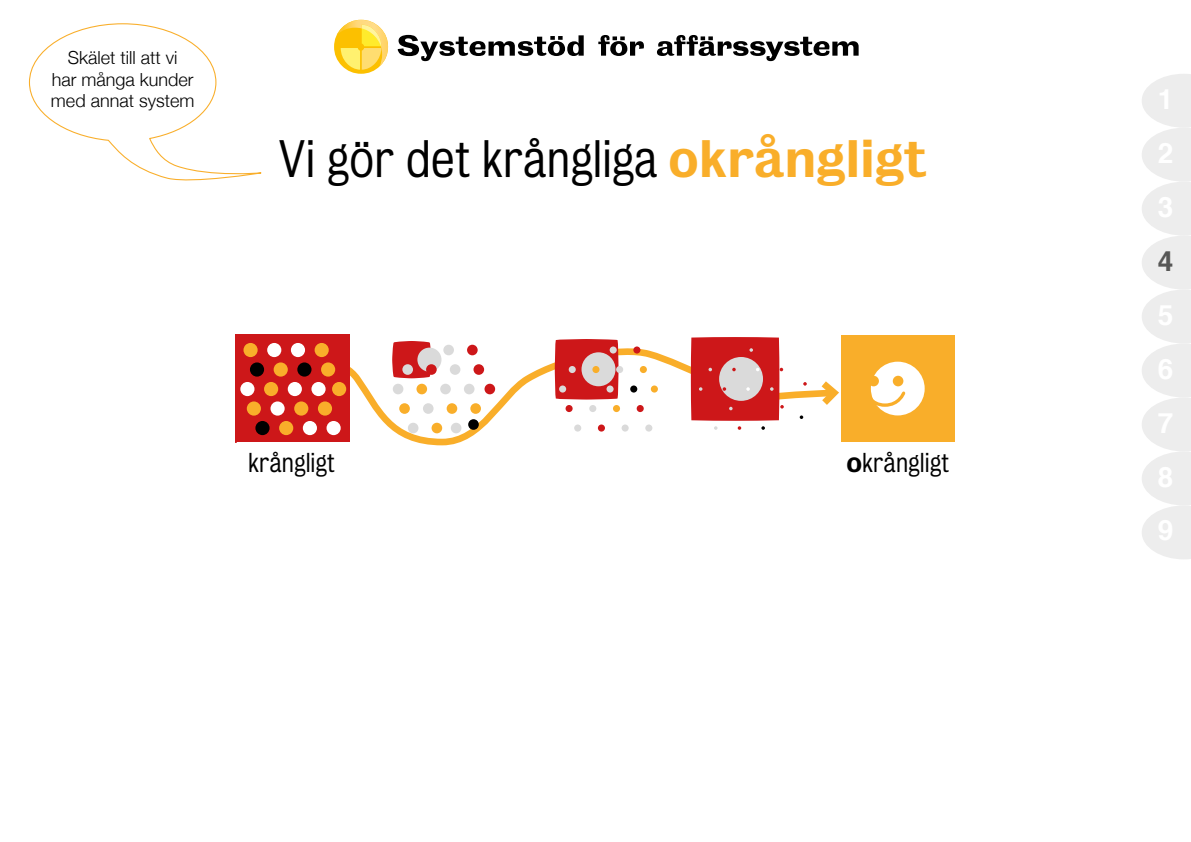
<style>
.page{position:relative;width:1191px;height:842px;background:#fff}
.page>*{position:absolute;margin:0;border:0;box-sizing:border-box;transform-origin:0 0}
.t1{font:48px "Bureau Grotesque Five One";color:#000}
.t2{font:700 28px "Helvetica";color:#575756}
.t3{font:24.9px "Bureau Grotesque Five One";color:#000}
.t4{font:300 18px/21.6px "Helvetica Neue";color:#000;text-align:center}
.s1{font-family:"Bureau Grotesque Five Five";color:#f9ae2a}
.s2{font-family:"Bureau Grotesque Five Five"}
</style>
<div class="page">
<svg style="left:235px;top:340px;width:579px;height:106px"></svg>
<svg style="left:814px;top:381px;width:25px;height:24px"></svg>
<div style="left:841px;top:335px;width:113px;height:107px;background:#f9ae2a"></div>
<div style="left:871px;top:362px;width:53px;height:53px;background:#fff;border-radius:50%"></div>
<svg style="left:691px;top:337px;width:93px;height:93px;background:#d65b5b"></svg>
<svg style="left:799px;top:415px;width:4px;height:4px"></svg>
<svg style="left:803px;top:382px;width:3px;height:4px"></svg>
<svg style="left:555px;top:339px;width:63px;height:61px;background:#ce2021"></svg>
<div style="left:581px;top:352px;width:34px;height:34px;background:#dadada;border-radius:50%"></div>
<svg style="left:609px;top:346px;width:8px;height:8px"></svg>
<div style="left:633px;top:346px;width:7px;height:8px;background:#cd1719;border-radius:50%"></div>
<div style="left:568px;top:366px;width:8px;height:7px;background:#dadada;border-radius:50%"></div>
<div style="left:592px;top:366px;width:7px;height:7px;background:#f9ae2a;border-radius:50%"></div>
<div style="left:616px;top:366px;width:7px;height:7px;background:#dadada;border-radius:50%"></div>
<div style="left:640px;top:366px;width:7px;height:7px;background:#f9ae2a;border-radius:50%"></div>
<div style="left:559px;top:385px;width:7px;height:8px;background:#dadada;border-radius:50%"></div>
<div style="left:583px;top:385px;width:7px;height:8px;background:#cd1719;border-radius:50%"></div>
<div style="left:606px;top:385px;width:7px;height:8px;background:#dadada;border-radius:50%"></div>
<div style="left:630px;top:385px;width:7px;height:8px;background:#000;border-radius:50%"></div>
<div style="left:565px;top:405px;width:7px;height:7px;background:#cd1719;border-radius:50%"></div>
<div style="left:589px;top:405px;width:7px;height:7px;background:#dadada;border-radius:50%"></div>
<div style="left:613px;top:405px;width:7px;height:7px;background:#f9ae2a;border-radius:50%"></div>
<div style="left:636px;top:405px;width:8px;height:7px;background:#cd1719;border-radius:50%"></div>
<div style="left:574px;top:424px;width:7px;height:8px;background:#dadada;border-radius:50%"></div>
<div style="left:598px;top:424px;width:7px;height:8px;background:#cd1719;border-radius:50%"></div>
<div style="left:621px;top:424px;width:7px;height:8px;background:#dadada;border-radius:50%"></div>
<div style="left:645px;top:424px;width:7px;height:8px;background:#dadada;border-radius:50%"></div>
<div style="left:651px;top:385px;width:7px;height:8px;background:#f9ae2a;border-radius:50%"></div>
<svg style="left:392px;top:341px;width:39px;height:37px"></svg>
<div style="left:417px;top:348px;width:24px;height:24px;background:#dadada;border-radius:50%"></div>
<div style="left:443px;top:345px;width:11px;height:10px;background:#dadada;border-radius:50%"></div>
<div style="left:467px;top:345px;width:10px;height:10px;background:#cd1719;border-radius:50%"></div>
<div style="left:402px;top:364px;width:11px;height:11px;background:#dadada;border-radius:50%"></div>
<div style="left:426px;top:364px;width:11px;height:11px;background:#cd1719;border-radius:50%"></div>
<div style="left:450px;top:364px;width:10px;height:11px;background:#dadada;border-radius:50%"></div>
<div style="left:473px;top:364px;width:11px;height:11px;background:#cd1719;border-radius:50%"></div>
<div style="left:393px;top:384px;width:10px;height:10px;background:#dadada;border-radius:50%"></div>
<div style="left:416px;top:384px;width:11px;height:10px;background:#f9ae2a;border-radius:50%"></div>
<div style="left:440px;top:384px;width:11px;height:10px;background:#dadada;border-radius:50%"></div>
<div style="left:464px;top:384px;width:10px;height:10px;background:#dadada;border-radius:50%"></div>
<div style="left:399px;top:403px;width:11px;height:11px;background:#f9ae2a;border-radius:50%"></div>
<div style="left:423px;top:403px;width:10px;height:11px;background:#dadada;border-radius:50%"></div>
<div style="left:446px;top:403px;width:11px;height:11px;background:#f9ae2a;border-radius:50%"></div>
<div style="left:470px;top:403px;width:11px;height:11px;background:#f9ae2a;border-radius:50%"></div>
<div style="left:408px;top:423px;width:10px;height:10px;background:#dadada;border-radius:50%"></div>
<div style="left:431px;top:423px;width:11px;height:10px;background:#f9ae2a;border-radius:50%"></div>
<div style="left:451px;top:423px;width:10px;height:10px;background:#dadada;border-radius:50%"></div>
<div style="left:468px;top:419px;width:11px;height:11px;background:#000;border-radius:50%"></div>
<div style="left:484px;top:384px;width:11px;height:10px;background:#cd1719;border-radius:50%"></div>
<div style="left:235px;top:334px;width:114px;height:108px;background:#cd1719"></div>
<div style="left:267px;top:343px;width:14px;height:14px;background:#fff;border-radius:50%"></div>
<div style="left:291px;top:343px;width:14px;height:14px;background:#fff;border-radius:50%"></div>
<div style="left:314px;top:343px;width:15px;height:14px;background:#f9ae2a;border-radius:50%"></div>
<div style="left:250px;top:362px;width:14px;height:15px;background:#000;border-radius:50%"></div>
<div style="left:274px;top:362px;width:14px;height:15px;background:#f9ae2a;border-radius:50%"></div>
<div style="left:297px;top:362px;width:14px;height:15px;background:#000;border-radius:50%"></div>
<div style="left:321px;top:362px;width:14px;height:15px;background:#f9ae2a;border-radius:50%"></div>
<div style="left:240px;top:382px;width:14px;height:14px;background:#fff;border-radius:50%"></div>
<div style="left:264px;top:382px;width:14px;height:14px;background:#f9ae2a;border-radius:50%"></div>
<div style="left:288px;top:382px;width:14px;height:14px;background:#fff;border-radius:50%"></div>
<div style="left:311px;top:382px;width:14px;height:14px;background:#fff;border-radius:50%"></div>
<div style="left:247px;top:401px;width:14px;height:15px;background:#f9ae2a;border-radius:50%"></div>
<div style="left:270px;top:401px;width:15px;height:15px;background:#fff;border-radius:50%"></div>
<div style="left:294px;top:401px;width:14px;height:15px;background:#f9ae2a;border-radius:50%"></div>
<div style="left:318px;top:401px;width:14px;height:15px;background:#f9ae2a;border-radius:50%"></div>
<div style="left:255px;top:421px;width:14px;height:14px;background:#000;border-radius:50%"></div>
<div style="left:279px;top:421px;width:14px;height:14px;background:#f9ae2a;border-radius:50%"></div>
<div style="left:303px;top:421px;width:14px;height:14px;background:#fff;border-radius:50%"></div>
<div style="left:326px;top:421px;width:15px;height:14px;background:#fff;border-radius:50%"></div>
<div style="left:332px;top:382px;width:14px;height:14px;background:#f9ae2a;border-radius:50%"></div>
<div style="left:868px;top:376px;width:11px;height:10px;background:#f9ae2a;border-radius:50%"></div>
<div style="left:892px;top:376px;width:11px;height:10px;background:#f9ae2a;border-radius:50%"></div>
<svg style="left:870px;top:390px;width:36px;height:18px"></svg>
<svg style="left:398px;top:35px;width:185px;height:26px"></svg>
<svg style="left:334px;top:34px;width:45px;height:40px"></svg>
<img style="left:337px;top:20px;width:51px;height:46px">
<img style="left:362px;top:25px;width:19px;height:21px">
<svg style="left:598px;top:35px;width:260px;height:26px"></svg>
<svg style="left:28px;top:23px;width:234px;height:158px"></svg>
<svg style="left:1142px;top:74px;width:49px;height:485px"></svg>
<p class="t4" style="left:51px;top:46px;width:145px">Skälet till att vi<br>har många kunder med annat system</p>
<h1 class="t1" style="left:278px;top:132px;width:650px">Vi gör det krångliga <span class="s1">okrångligt</span></h1>
<h3 class="t3" style="left:248px;top:449px;width:88px">krångligt</h3>
<h3 class="t3" style="left:846px;top:449px;width:104px"><span class="s2">o</span>krångligt</h3>
<h2 class="t2" style="left:1157px;top:238px;width:17px">4</h2>
</div>
